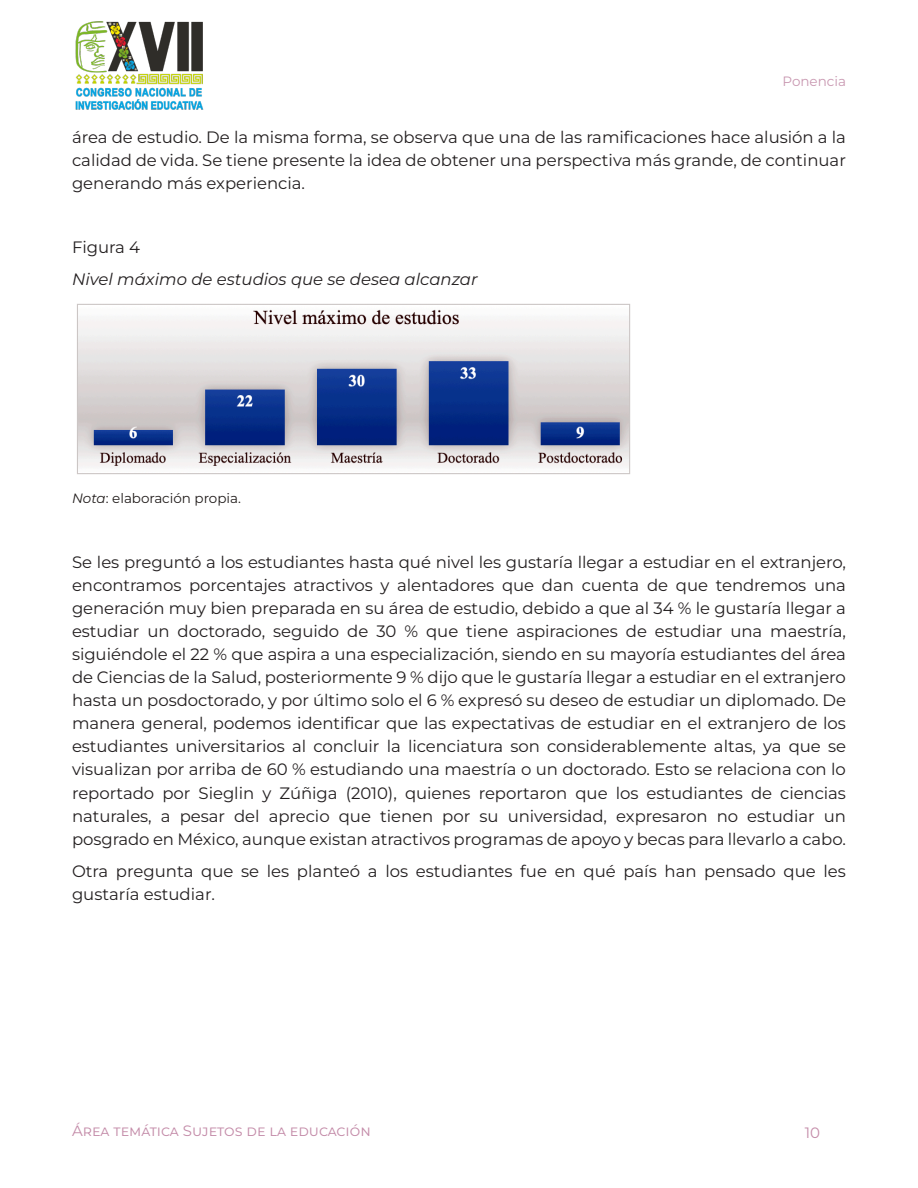
<style>
.page{position:relative;width:918px;height:1188px;background:#fff}
.page>*{position:absolute;margin:0;border:0;box-sizing:border-box;transform-origin:0 0}
.t1{font:16.5px/23.1px "Montserrat";color:#231f20;text-align:justify}
.t2{font:italic 16.5px "Montserrat";color:#231f20}
.t3{font:15px "Montserrat";color:#c48ca9}
.t4{font:13.5px "Montserrat";color:#221d1c}
.t5{font:13.5px "Montserrat";color:#c998b1}
.s1{font-style:italic}
</style>
<div class="page">
<img style="left:75px;top:21px;width:129px;height:89px">
<img style="left:77px;top:303px;width:554px;height:172px">
<p class="t5" style="left:783px;top:73px;width:65px">Ponencia</p>
<p class="t1" style="left:72px;top:125px;width:776px">área de estudio. De la misma forma, se observa que una de las ramificaciones hace alusión a la calidad de vida. Se tiene presente la idea de obtener una perspectiva más grande, de continuar generando más experiencia.</p>
<p class="t1" style="left:72px;top:236px;width:70px">Figura 4</p>
<p class="t2" style="left:72px;top:269px;width:407px">Nivel máximo de estudios que se desea alcanzar</p>
<p class="t4" style="left:72px;top:490px;width:171px"><span class="s1">Nota</span>: elaboración propia.</p>
<p class="t1" style="left:72px;top:550px;width:776px">Se les preguntó a los estudiantes hasta qué nivel les gustaría llegar a estudiar en el extranjero, encontramos porcentajes atractivos y alentadores que dan cuenta de que tendremos una generación muy bien preparada en su área de estudio, debido a que al 34 % le gustaría llegar a estudiar un doctorado, seguido de 30 % que tiene aspiraciones de estudiar una maestría, siguiéndole el 22 % que aspira a una especialización, siendo en su mayoría estudiantes del área de Ciencias de la Salud, posteriormente 9 % dijo que le gustaría llegar a estudiar en el extranjero hasta un posdoctorado, y por último solo el 6 % expresó su deseo de estudiar un diplomado. De manera general, podemos identificar que las expectativas de estudiar en el extranjero de los estudiantes universitarios al concluir la licenciatura son considerablemente altas, ya que se visualizan por arriba de 60 % estudiando una maestría o un doctorado. Esto se relaciona con lo reportado por Sieglin y Zúñiga (2010), quienes reportaron que los estudiantes de ciencias naturales, a pesar del aprecio que tienen por su universidad, expresaron no estudiar un posgrado en México, aunque existan atractivos programas de apoyo y becas para llevarlo a cabo.</p>
<p class="t1" style="left:72px;top:859px;width:776px">Otra pregunta que se les planteó a los estudiantes fue en qué país han pensado que les gustaría estudiar.</p>
<p class="t3" style="left:72px;top:1122px;width:300px">Área temática Sujetos de la educación</p>
<p class="t3" style="left:805px;top:1124px;width:17px">10</p>
</div>
